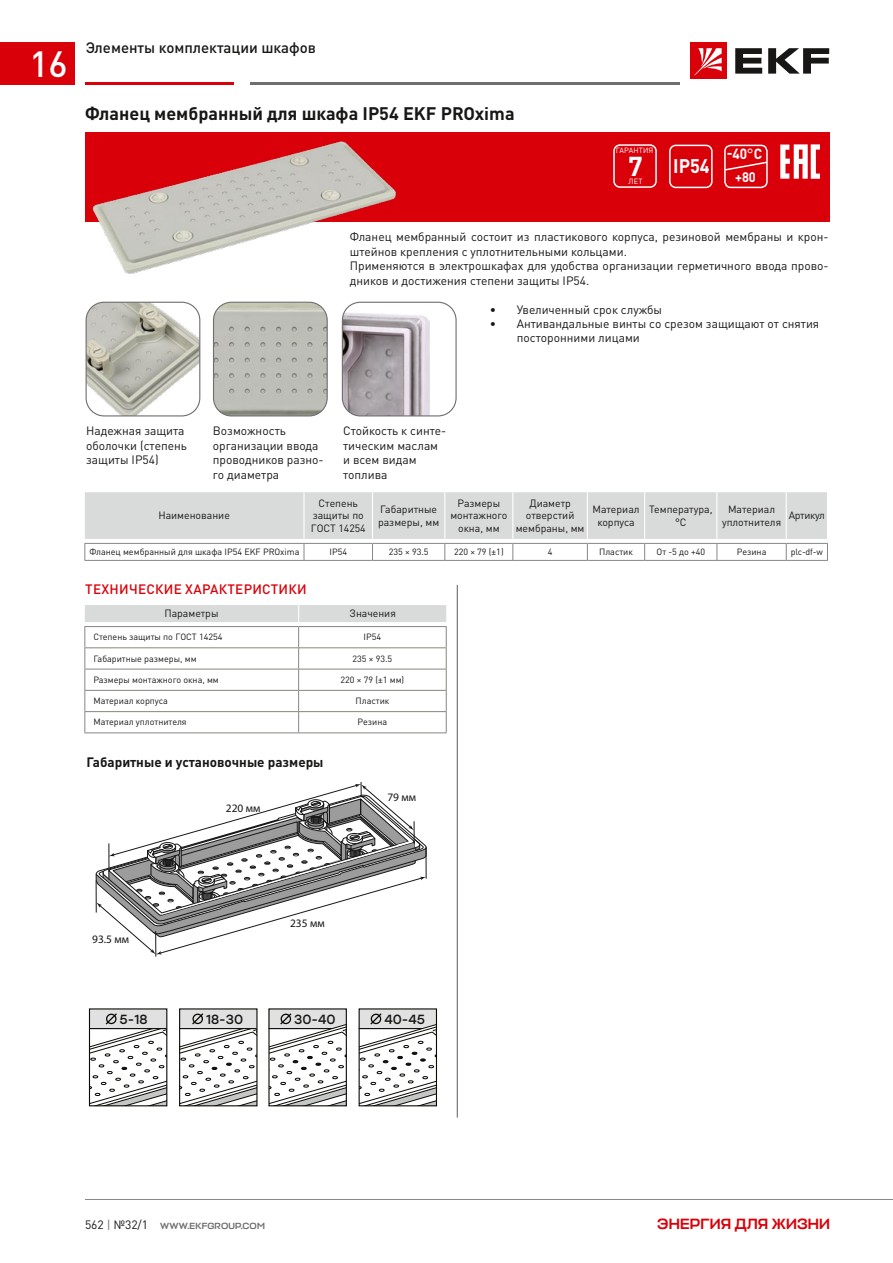
<style>
.page{position:relative;width:893px;height:1263px;background:#fff}
.page>*{position:absolute;margin:0;border:0;box-sizing:border-box;transform-origin:0 0}
.t1{font:500 36px "DIN Pro";color:#fff}
.t2{font:700 27px "DIN Pro";color:#fff}
.t3{font:700 19.5px "DIN Pro";color:#fff;scale:.93 1}
.t4{font:700 18px "DIN Pro";color:#181716}
.t5{font:500 15px "DIN Pro";color:#181716}
.t6{font:500 15px "Stapel";letter-spacing:.01em;color:#da0009}
.t7{font:700 14.55px "DIN Pro";color:#fff;scale:.93 1}
.t8{font:700 13.65px "DIN Pro";color:#fff;scale:.93 1}
.t9{font:700 13.5px "DIN Pro";color:#181716}
.t10{font:500 13.5px "DIN Pro";letter-spacing:.02em;color:#da0009}
.t11{font:13.2px "Stolzl";color:#181716}
.t12{font:12px/14.4px "DIN Pro";color:#181716}
.t13{font:11.4px "Myriad Pro";color:#181716}
.t14{font:10.5px/12.6px "DIN Pro";color:#181716;text-align:center}
.t15{font:10.5px "DIN Pro";letter-spacing:-.03em;color:#181716}
.t16{font:9px "DIN Pro";color:#181716}
.t17{font:500 9px "Stapel";letter-spacing:.01em;color:#6e6e6e}
.t18{font:7.5px "DIN Pro";letter-spacing:.02em;color:#fff}
.s1{font-weight:400}
.s2{font-family:"DIN Pro";font-weight:400;font-size:12px;color:#181716}
.s3{font-family:"DIN Pro";font-weight:400;font-size:12px}
</style>
<div class="page">
<div style="left:691px;top:43px;width:36px;height:36px;background:#da0009"></div>
<svg style="left:735px;top:48px;width:27px;height:26px"></svg>
<svg style="left:768px;top:48px;width:61px;height:26px"></svg>
<svg style="left:694px;top:48px;width:28px;height:27px"></svg>
<hr style="left:85px;top:82px;width:149px;height:3px;background:#da0009">
<hr style="left:250px;top:82px;width:430px;height:3px;background:#6e6e6e">
<div style="left:0;top:43px;width:74px;height:42px;background:#da0009"></div>
<hr style="left:85px;top:1199px;width:808px;height:1px;background:#868786">
<img style="left:213px;top:302px;width:114px;height:114px">
<div style="left:213px;top:302px;width:115px;height:114px;border:1px solid #6e6e6e;border-radius:18px"></div>
<div style="left:86px;top:132px;width:744px;height:89px;background:#da0009"></div>
<hr style="left:445px;top:560px;width:68px;height:1px;background:#868786">
<hr style="left:645px;top:560px;width:72px;height:1px;background:#868786">
<hr style="left:717px;top:560px;width:69px;height:1px;background:#868786">
<svg style="left:84px;top:492px;width:744px;height:68px"></svg>
<hr style="left:84px;top:560px;width:220px;height:1px;background:#868786">
<hr style="left:304px;top:560px;width:68px;height:1px;background:#868786">
<hr style="left:372px;top:560px;width:73px;height:1px;background:#868786">
<hr style="left:513px;top:560px;width:74px;height:1px;background:#868786">
<hr style="left:587px;top:560px;width:58px;height:1px;background:#868786">
<hr style="left:786px;top:560px;width:42px;height:1px;background:#868786">
<img style="left:86px;top:302px;width:114px;height:114px">
<div style="left:86px;top:302px;width:114px;height:114px;border:1px solid #6e6e6e;border-radius:18px"></div>
<img style="left:342px;top:302px;width:88px;height:114px">
<div style="left:342px;top:302px;width:115px;height:114px;border:1px solid #6e6e6e;border-radius:18px"></div>
<img style="left:91px;top:141px;width:315px;height:133px">
<div style="left:724px;top:145px;width:44px;height:43px;border:2px solid #fff;border-radius:6px"></div>
<svg style="left:724px;top:161px;width:44px;height:11px"></svg>
<div style="left:669px;top:145px;width:44px;height:43px;border:2px solid #fff;border-radius:6px"></div>
<div style="left:613px;top:144px;width:44px;height:44px;border:2px solid #fff;border-radius:6px"></div>
<hr style="left:84px;top:732px;width:215px;height:1px;background:#86867f">
<hr style="left:299px;top:732px;width:148px;height:1px;background:#86867f">
<svg style="left:84px;top:605px;width:363px;height:127px"></svg>
<hr style="left:457px;top:585px;width:1px;height:532px;background:#6e6e6e">
<svg style="left:89px;top:1009px;width:78px;height:97px"></svg>
<div style="left:179px;top:1008px;width:79px;height:98px;border:1px solid #0b0904"></div>
<svg style="left:180px;top:1009px;width:77px;height:97px"></svg>
<svg style="left:270px;top:1010px;width:75px;height:94px"></svg>
<div style="left:268px;top:1008px;width:79px;height:98px;border:1px solid #0b0904"></div>
<svg style="left:361px;top:1010px;width:74px;height:94px"></svg>
<div style="left:359px;top:1008px;width:78px;height:98px;border:1px solid #0b0904"></div>
<svg style="left:95px;top:782px;width:332px;height:174px"></svg>
<svg style="left:780px;top:144px;width:40px;height:35px"></svg>
<h1 class="t1" style="left:29px;top:34px;width:40px">16</h1>
<p class="t5" style="left:86px;top:36px;width:232px">Элементы комплектации шкафов</p>
<h3 class="t4" style="left:85px;top:99px;width:431px">Фланец мембранный для шкафа IP54 EKF PROxima</h3>
<p class="t18" style="left:616px;top:145px;width:39px">ГАРАНТИЯ</p>
<h2 class="t2" style="left:628px;top:144px;width:16px">7</h2>
<p class="t18" style="left:628px;top:176px;width:15px">ЛЕТ</p>
<h3 class="t3" style="left:673px;top:150px;width:41px">IP54</h3>
<p class="t7" style="left:727px;top:142px;width:40px">-40<span class="s1">°</span>C</p>
<p class="t8" style="left:735px;top:166px;width:24px">+80</p>
<p class="t12" style="left:350px;top:229px;width:480px">Фланец мембранный состоит из пластикового корпуса, резиновой мембраны и крон&shy;штейнов крепления с уплотнительными кольцами.<br>Применяются в электрошкафах для удобства организации герметичного ввода прово&shy;дников и достижения степени защиты IP54.</p>
<p class="t12" style="left:490px;top:301px;width:174px">• Увеличенный срок службы</p>
<p class="t12" style="left:517px;top:315px;width:304px;text-indent:-27px">• Антивандальные винты со срезом защищают от снятия посторонними лицами</p>
<p class="t12" style="left:86px;top:423px;width:102px">Надежная защита оболочки (степень защиты IP54)</p>
<p class="t12" style="left:213px;top:423px;width:112px">Возможность организации ввода проводников разно&shy;го диаметра</p>
<p class="t12" style="left:343px;top:423px;width:105px">Стойкость к синте&shy;тическим маслам и всем видам топлива</p>
<p class="t14" style="left:158px;top:508px;width:73px">Наименование</p>
<p class="t14" style="left:311px;top:496px;width:57px">Степень защиты по<br>ГОСТ 14254</p>
<p class="t14" style="left:378px;top:502px;width:63px;text-align:left">Габаритные размеры, мм</p>
<p class="t14" style="left:450px;top:496px;width:59px">Размеры монтажного окна, мм</p>
<p class="t14" style="left:516px;top:496px;width:70px">Диаметр отверстий мембраны, мм</p>
<p class="t14" style="left:592px;top:502px;width:49px">Материал корпуса</p>
<p class="t14" style="left:649px;top:502px;width:65px">Температура, °C</p>
<p class="t14" style="left:722px;top:502px;width:61px">Материал уплотнителя</p>
<p class="t15" style="left:789px;top:507px;width:38px">Артикул</p>
<p class="t16" style="left:89px;top:545px;width:212px">Фланец мембранный для шкафа IP54 EKF PROxima</p>
<p class="t16" style="left:329px;top:545px;width:19px">IP54</p>
<p class="t16" style="left:389px;top:545px;width:41px">235 × 93.5</p>
<p class="t16" style="left:454px;top:545px;width:51px">220 × 79 (±1)</p>
<p class="t16" style="left:548px;top:545px;width:6px">4</p>
<p class="t16" style="left:599px;top:545px;width:35px">Пластик</p>
<p class="t16" style="left:656px;top:545px;width:50px">От -5 до +40</p>
<p class="t16" style="left:737px;top:545px;width:31px">Резина</p>
<p class="t16" style="left:791px;top:545px;width:34px">plc-df-w</p>
<p class="t10" style="left:85px;top:579px;width:223px">ТЕХНИЧЕСКИЕ ХАРАКТЕРИСТИКИ</p>
<p class="t14" style="left:164px;top:606px;width:56px">Параметры</p>
<p class="t14" style="left:350px;top:606px;width:48px">Значения</p>
<p class="t16" style="left:93px;top:630px;width:131px">Степень защиты по ГОСТ 14254</p>
<p class="t16" style="left:364px;top:630px;width:19px">IP54</p>
<p class="t16" style="left:93px;top:651px;width:105px">Габаритные размеры, мм</p>
<p class="t16" style="left:353px;top:651px;width:41px">235 × 93.5</p>
<p class="t16" style="left:93px;top:673px;width:127px">Размеры монтажного окна, мм</p>
<p class="t16" style="left:341px;top:673px;width:65px">220 × 79 (±1 мм)</p>
<p class="t16" style="left:93px;top:694px;width:76px">Материал корпуса</p>
<p class="t16" style="left:355px;top:694px;width:35px">Пластик</p>
<p class="t16" style="left:93px;top:715px;width:95px">Материал уплотнителя</p>
<p class="t16" style="left:358px;top:715px;width:31px">Резина</p>
<p class="t9" style="left:87px;top:751px;width:238px">Габаритные и установочные размеры</p>
<p class="t13" style="left:226px;top:801px;width:36px">220 мм</p>
<p class="t13" style="left:387px;top:790px;width:30px">79 мм</p>
<p class="t13" style="left:92px;top:932px;width:38px">93.5 мм</p>
<p class="t13" style="left:290px;top:916px;width:36px">235 мм</p>
<p class="t11" style="left:120px;top:1010px;width:29px">5-18</p>
<p class="t11" style="left:206px;top:1010px;width:39px">18-30</p>
<p class="t11" style="left:294px;top:1010px;width:43px">30-40</p>
<p class="t11" style="left:384px;top:1010px;width:42px">40-45</p>
<p class="t17" style="left:85px;top:1220px;width:181px"><span class="s2">562</span> <span class="s3">|</span> <span class="s2">№32/1</span> WWW.EKFGROUP.COM</p>
<p class="t6" style="left:657px;top:1214px;width:174px">ЭНЕРГИЯ ДЛЯ ЖИЗНИ</p>
</div>
